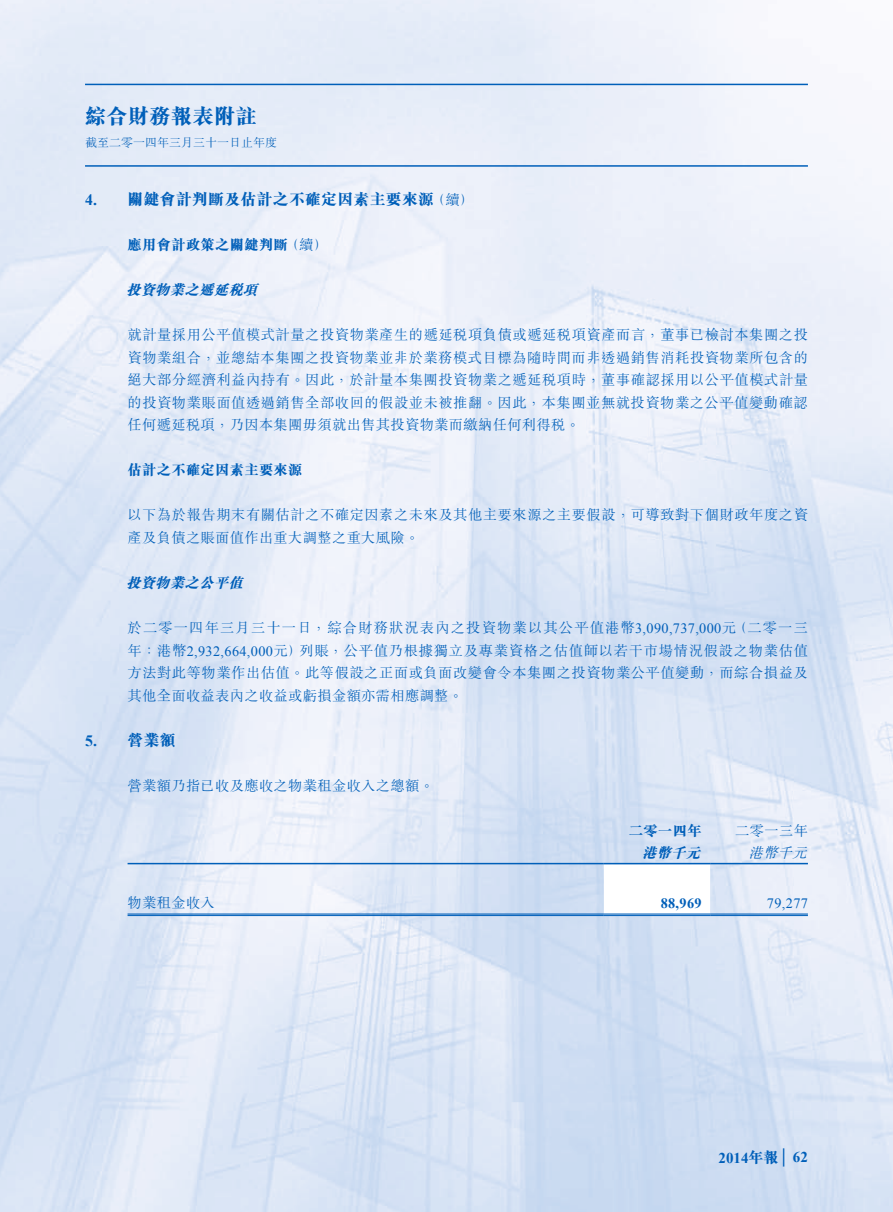
<style>
.page{position:relative;width:893px;height:1212px;background:#fff}
.page>*{position:absolute;margin:0;border:0;box-sizing:border-box;transform-origin:0 0}
.t1{font:800 21px "M Sung HK";letter-spacing:.025em;color:#005fb9}
.t2{font:800 15.75px "M Sung HK";letter-spacing:.025em;color:#005fb9}
.t3{font:700 15.75px "Times New Roman";color:#005fb9}
.t4{font:700 15px "Times New Roman";color:#005fb9}
.t5{font:300 14.25px/22.5px "M Sung HK";letter-spacing:.04em;color:#005fb9}
.t6{font:800 14.25px "M Sung HK";letter-spacing:.025em;color:#005fb9}
.t7{font:14.25px "Times New Roman";letter-spacing:.025em;color:#005fb9}
.t8{font:italic 800 14.25px "M Sung HK";color:#005fb9}
.t9{font:700 14.25px "Times New Roman";color:#005fb9}
.t10{font:italic 300 14.25px "M Sung HK";color:#005fb9}
.t11{font:300 12px "M Sung HK";color:#005fb9}
.s1{font-family:"Times New Roman";font-weight:400}
.s2{font-family:"M Sung HK";font-weight:300}
.s3{font-family:"M Sung HK";font-weight:800}
</style>
<div class="page">
<img style="left:0;top:0;width:893px;height:1212px">
<hr style="left:85px;top:165px;width:723px;height:2px;background:#005fb9">
<hr style="left:85px;top:84px;width:723px;height:1px;background:#005fb9">
<svg style="left:604px;top:864px;width:106px;height:51px"></svg>
<hr style="left:128px;top:863px;width:476px;height:1px;background:#005fb9">
<hr style="left:604px;top:863px;width:106px;height:1px;background:#005fb9">
<hr style="left:710px;top:863px;width:98px;height:1px;background:#005fb9">
<hr style="left:128px;top:913px;width:476px;height:1px;background:#005fb9">
<hr style="left:128px;top:915px;width:476px;height:1px;background:#005fb9">
<hr style="left:604px;top:913px;width:106px;height:1px;background:#005fb9">
<hr style="left:604px;top:915px;width:106px;height:1px;background:#005fb9">
<hr style="left:710px;top:913px;width:98px;height:1px;background:#005fb9">
<hr style="left:710px;top:915px;width:98px;height:1px;background:#005fb9">
<h1 class="t1" style="left:85px;top:101px;width:173px">綜合財務報表附註</h1>
<p class="t11" style="left:85px;top:134px;width:193px">截至二零一四年三月三十一日止年度</p>
<p class="t3" style="left:85px;top:189px;width:14px">4.</p>
<p class="t3" style="left:85px;top:729px;width:14px">5.</p>
<p class="t2" style="left:128px;top:189px;width:308px">關鍵會計判斷及估計之不確定因素主要來源</p>
<p class="t5" style="left:431px;top:188px;width:45px">（續(</p>
<p class="t6" style="left:128px;top:235px;width:162px">應用會計政策之關鍵判斷</p>
<p class="t8" style="left:126px;top:280px;width:138px">投資物業之遞延稅項</p>
<p class="t5" style="left:128px;top:323px;width:682px;text-align:justify">就計量採用公平值模式計量之投資物業產生的遞延稅項負債或遞延稅項資產而言，董事已檢討本集團之投資物業組合，並總結本集團之投資物業並非於業務模式目標為隨時間而非透過銷售消耗投資物業所包含的絕大部分經濟利益內持有。因此，於計量本集團投資物業之遞延稅項時，董事確認採用以公平值模式計量的投資物業賬面值透過銷售全部收回的假設並未被推翻。因此，本集團並無就投資物業之公平值變動確認任何遞延稅項，乃因本集團毋須就出售其投資物業而繳納任何利得稅。</p>
<p class="t6" style="left:128px;top:460px;width:176px">估計之不確定因素主要來源</p>
<p class="t5" style="left:128px;top:503px;width:682px">以下為於報告期末有關估計之不確定因素之未來及其他主要來源之主要假設，可導致對下個財政年度之資產及負債之賬面值作出重大調整之重大風險。</p>
<p class="t8" style="left:126px;top:573px;width:123px">投資物業之公平值</p>
<p class="t5" style="left:733px;top:616px;width:77px">（二零一三</p>
<p class="t5" style="left:285px;top:233px;width:45px">（續(</p>
<p class="t5" style="left:299px;top:616px;width:510px;text-indent:-172px">於二零一四年三月三十一日，綜合財務狀況表內之投資物業以其公平值港幣<span class="s1">3,090,737,000</span>元<br>列賬，公平值乃根據獨立及專業資格之估值師以若干市場情況假設之物業估值</p>
<p class="t7" style="left:128px;top:641px;width:176px"><span class="s2">年：港幣</span>2,932,664,000<span class="s2">元）</span></p>
<p class="t5" style="left:128px;top:661px;width:682px">方法對此等物業作出估值。此等假設之正面或負面改變會令本集團之投資物業公平值變動，而綜合損益及其他全面收益表內之收益或虧損金額亦需相應調整。</p>
<p class="t2" style="left:128px;top:729px;width:50px">營業額</p>
<p class="t5" style="left:128px;top:773px;width:308px">營業額乃指已收及應收之物業租金收入之總額。</p>
<p class="t5" style="left:128px;top:890px;width:89px">物業租金收入</p>
<p class="t6" style="left:629px;top:820px;width:74px">二零一四年</p>
<p class="t5" style="left:735px;top:818px;width:74px">二零一三年</p>
<p class="t8" style="left:642px;top:843px;width:65px">港幣千元</p>
<p class="t10" style="left:748px;top:843px;width:65px">港幣千元</p>
<p class="t9" style="left:661px;top:893px;width:42px">88,969</p>
<p class="t7" style="left:767px;top:893px;width:42px">79,277</p>
<p class="t4" style="left:719px;top:1147px;width:91px">2014<span class="s3">年報</span>│ 62</p>
</div>
